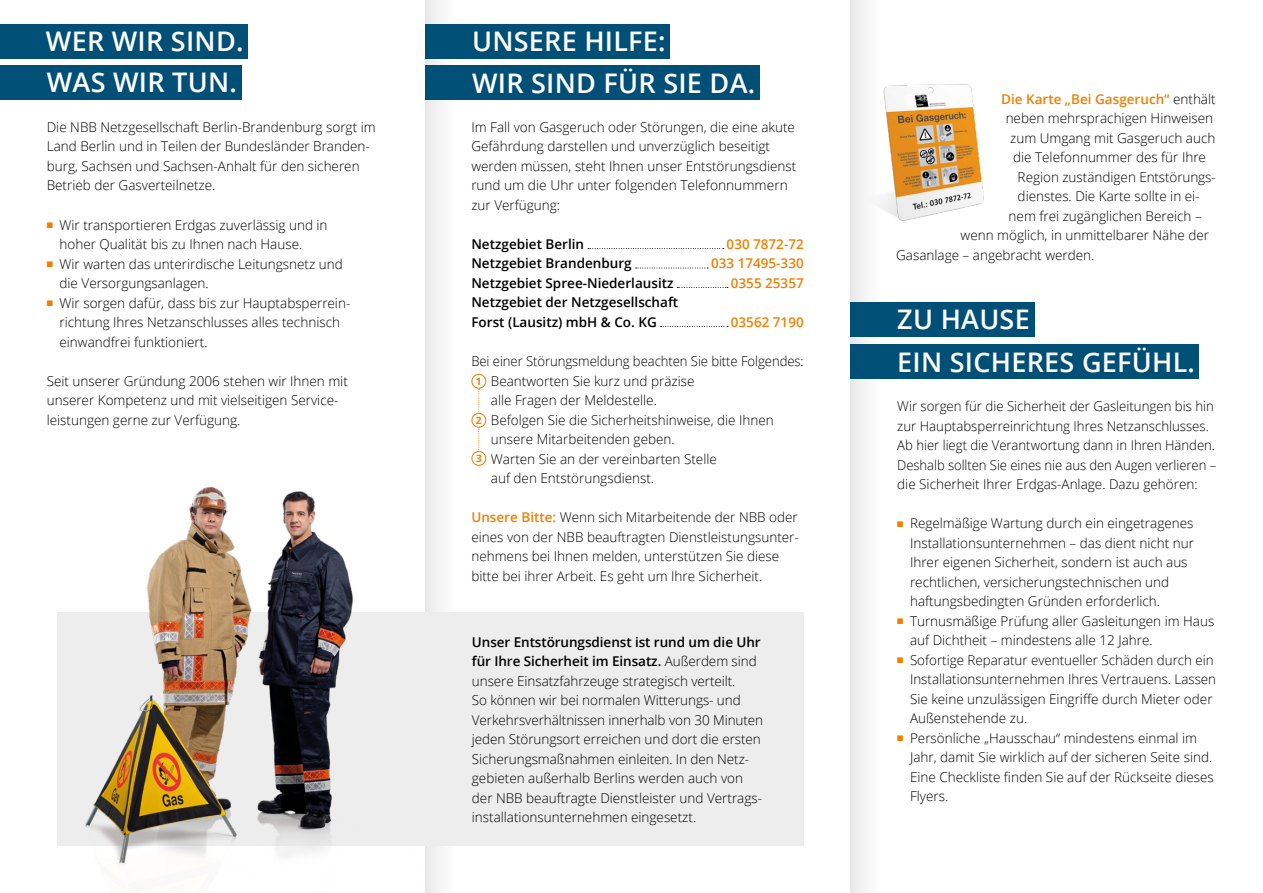
<style>
.page{position:relative;width:1263px;height:893px;background:#fff}
.page>*{position:absolute;margin:0;border:0;box-sizing:border-box;transform-origin:0 0}
.t1{font:600 27px/41.1px "Open Sans";letter-spacing:.01em;color:#fff}
.t2{font:300 13.5px/19.5px "Open Sans";color:#000}
.t3{font:600 13.5px/19.5px "Open Sans";color:#000}
.t4{font:600 13.5px "Open Sans";color:#f07f00}
.s1{color:#f07f00}
.s2{font-weight:700;font-size:10.2px;color:#f07f00}
.s3{font-weight:600;color:#f07f00}
.s4{font-weight:600}
.s5{font-weight:300;color:#000}
</style>
<div class="page">
<div style="left:426px;top:0;width:29px;height:893px;background:#f5f5f5"></div>
<div style="left:850px;top:0;width:30px;height:893px;background:#f4f4f4"></div>
<div style="left:57px;top:613px;width:747px;height:233px;background:#ededed"></div>
<img style="left:57px;top:258px;width:454px;height:635px">
<img style="left:879px;top:83px;width:105px;height:140px">
<div style="left:850px;top:303px;width:185px;height:34px;background:#004f76"></div>
<div style="left:0;top:24px;width:248px;height:34px;background:#004f76"></div>
<div style="left:0;top:66px;width:241px;height:34px;background:#004f76"></div>
<div style="left:850px;top:345px;width:349px;height:34px;background:#004f76"></div>
<div style="left:425px;top:24px;width:245px;height:34px;background:#004f76"></div>
<div style="left:425px;top:66px;width:334px;height:34px;background:#004f76"></div>
<svg style="left:478px;top:389px;width:2px;height:62px"></svg>
<svg style="left:588px;top:248px;width:136px;height:1px"></svg>
<svg style="left:636px;top:268px;width:72px;height:1px"></svg>
<svg style="left:677px;top:287px;width:51px;height:1px"></svg>
<svg style="left:661px;top:326px;width:67px;height:1px"></svg>
<div style="left:472px;top:374px;width:14px;height:14px;background:#fff;border-radius:50%"></div>
<div style="left:471px;top:374px;width:15px;height:15px;border:1px solid #f07f00;border-radius:50%"></div>
<div style="left:472px;top:413px;width:14px;height:14px;background:#fff;border-radius:50%"></div>
<div style="left:471px;top:413px;width:15px;height:15px;border:1px solid #f07f00;border-radius:50%"></div>
<div style="left:472px;top:451px;width:14px;height:14px;background:#fff;border-radius:50%"></div>
<div style="left:471px;top:451px;width:15px;height:15px;border:1px solid #f07f00;border-radius:50%"></div>
<h1 class="t1" style="left:46px;top:20px;width:199px">WER WIR SIND.<br>WAS WIR TUN.</h1>
<p class="t2" style="left:47px;top:117px;width:330px">Die NBB Netzgesellschaft Berlin-Brandenburg sorgt im Land Berlin und in Teilen der Bundesländer Branden&shy;burg, Sachsen und Sachsen-Anhalt für den sicheren Betrieb der Gasverteilnetze.</p>
<p class="t2" style="left:60px;top:214px;width:270px;text-indent:-13px"><span class="s1">■</span> Wir transportieren Erdgas zuverlässig und in hoher Qualität bis zu Ihnen nach Hause.</p>
<p class="t2" style="left:60px;top:253px;width:285px;text-indent:-13px"><span class="s1">■</span> Wir warten das unterirdische Leitungsnetz und die Versorgungsanlagen.</p>
<p class="t2" style="left:60px;top:292px;width:288px;text-indent:-13px"><span class="s1">■</span> Wir sorgen dafür, dass bis zur Hauptabsperrein richtung Ihres Netzanschlusses alles technisch einwandfrei funktioniert.</p>
<p class="t2" style="left:47px;top:370px;width:303px">Seit unserer Gründung 2006 stehen wir Ihnen mit unserer Kompetenz und mit vielseitigen Service&shy;leistungen gerne zur Verfügung.</p>
<h1 class="t1" style="left:472px;top:19px;width:285px;line-height:42.6px">UNSERE HILFE:<br>WIR SIND FÜR SIE DA.</h1>
<p class="t2" style="left:471px;top:117px;width:326px">Im Fall von Gasgeruch oder Störungen, die eine akute Gefährdung darstellen und unverzüglich beseitigt werden müssen, steht Ihnen unser Entstörungsdienst rund um die Uhr unter folgenden Telefonnummern zur Verfügung:</p>
<p class="t3" style="left:471px;top:234px;width:114px">Netzgebiet Berlin</p>
<p class="t4" style="left:727px;top:234px;width:79px">030 7872-72</p>
<p class="t3" style="left:471px;top:253px;width:162px">Netzgebiet Brandenburg</p>
<p class="t4" style="left:711px;top:254px;width:94px">033 17495-330</p>
<p class="t3" style="left:471px;top:273px;width:204px">Netzgebiet Spree-Niederlausitz</p>
<p class="t4" style="left:731px;top:273px;width:74px">0355 25357</p>
<p class="t3" style="left:471px;top:292px;width:208px">Netzgebiet der Netzgesellschaft<br>Forst (Lausitz) mbH &amp; Co. KG</p>
<p class="t4" style="left:731px;top:312px;width:74px">03562 7190</p>
<p class="t2" style="left:471px;top:351px;width:334px">Bei einer Störungsmeldung beachten Sie bitte Folgendes:</p>
<p class="t2" style="left:476px;top:370px;width:220px"><span class="s2">1</span> Beantworten Sie kurz und präzise</p>
<p class="t2" style="left:491px;top:390px;width:168px">alle Fragen der Meldestelle.</p>
<p class="t2" style="left:476px;top:409px;width:300px"><span class="s2">2</span> Befolgen Sie die Sicherheitshinweise, die Ihnen</p>
<p class="t2" style="left:491px;top:429px;width:185px">unsere Mitarbeitenden geben.</p>
<p class="t2" style="left:476px;top:448px;width:242px"><span class="s2">3</span> Warten Sie an der vereinbarten Stelle</p>
<p class="t2" style="left:491px;top:468px;width:165px">auf den Entstörungsdienst.</p>
<p class="t2" style="left:471px;top:507px;width:328px"><span class="s3">Unsere Bitte:</span> Wenn sich Mitarbeitende der NBB oder eines von der NBB beauftragten Dienstleistungsunter&shy;nehmens bei Ihnen melden, unterstützen Sie diese bitte bei ihrer Arbeit. Es geht um Ihre Sicherheit.</p>
<p class="t2" style="left:472px;top:632px;width:293px"><span class="s4">Unser Entstörungsdienst ist rund um die Uhr für Ihre Sicherheit im Einsatz.</span> Außerdem sind unsere Einsatzfahrzeuge strategisch verteilt.<br>So können wir bei normalen Witterungs- und Verkehrsverhältnissen innerhalb von 30 Minuten jeden Störungsort erreichen und dort die ersten Sicherungsmaßnahmen einleiten. In den Netz&shy;gebieten außerhalb Berlins werden auch von der NBB beauftragte Dienstleister und Vertrags&shy;installationsunternehmen eingesetzt.</p>
<p class="t4" style="left:1001px;top:90px;width:216px">Die Karte „Bei Gasgeruch“ <span class="s5">enthält</span></p>
<p class="t2" style="left:1006px;top:108px;width:209px">neben mehrsprachigen Hinweisen</p>
<p class="t2" style="left:1010px;top:128px;width:207px">zum Umgang mit Gasgeruch auch</p>
<p class="t2" style="left:1013px;top:147px;width:194px">die Telefonnummer des für Ihre</p>
<p class="t2" style="left:1018px;top:167px;width:200px">Region zuständigen Entstörungs-</p>
<p class="t2" style="left:1018px;top:186px;width:183px">dienstes. Die Karte sollte in ei-</p>
<p class="t2" style="left:1009px;top:206px;width:195px">nem frei zugänglichen Bereich –</p>
<p class="t2" style="left:961px;top:225px;width:250px">wenn möglich, in unmittelbarer Nähe der</p>
<p class="t2" style="left:896px;top:245px;width:200px">Gasanlage – angebracht werden.</p>
<h1 class="t1" style="left:897px;top:299px;width:134px">ZU HAUSE</h1>
<h1 class="t1" style="left:897px;top:341px;width:299px">EIN SICHERES GEFÜHL.</h1>
<p class="t2" style="left:897px;top:396px;width:320px">Wir sorgen für die Sicherheit der Gasleitungen bis hin zur Hauptabsperreinrichtung Ihres Netzanschlusses.<br>Ab hier liegt die Verantwortung dann in Ihren Händen.<br>Deshalb sollten Sie eines nie aus den Augen verlieren – die Sicherheit Ihrer Erdgas-Anlage. Dazu gehören:</p>
<p class="t2" style="left:910px;top:513px;width:285px;text-indent:-13px"><span class="s1">■</span> Regelmäßige Wartung durch ein eingetragenes Installationsunternehmen – das dient nicht nur Ihrer eigenen Sicherheit, sondern ist auch aus rechtlichen, versicherungstechnischen und haftungsbedingten Gründen erforderlich.</p>
<p class="t2" style="left:910px;top:611px;width:306px;text-indent:-13px"><span class="s1">■</span> Turnusmäßige Prüfung aller Gasleitungen im Haus auf Dichtheit – mindestens alle 12 Jahre.</p>
<p class="t2" style="left:910px;top:650px;width:308px;text-indent:-13px"><span class="s1">■</span> Sofortige Reparatur eventueller Schäden durch ein Installationsunternehmen Ihres Vertrauens. Lassen Sie keine unzulässigen Eingriffe durch Mieter oder Außenstehende zu.</p>
<p class="t2" style="left:910px;top:728px;width:305px;text-indent:-13px"><span class="s1">■</span> Persönliche „Hausschau“ mindestens einmal im Jahr, damit Sie wirklich auf der sicheren Seite sind.<br>Eine Checkliste finden Sie auf der Rückseite dieses Flyers.</p>
</div>
